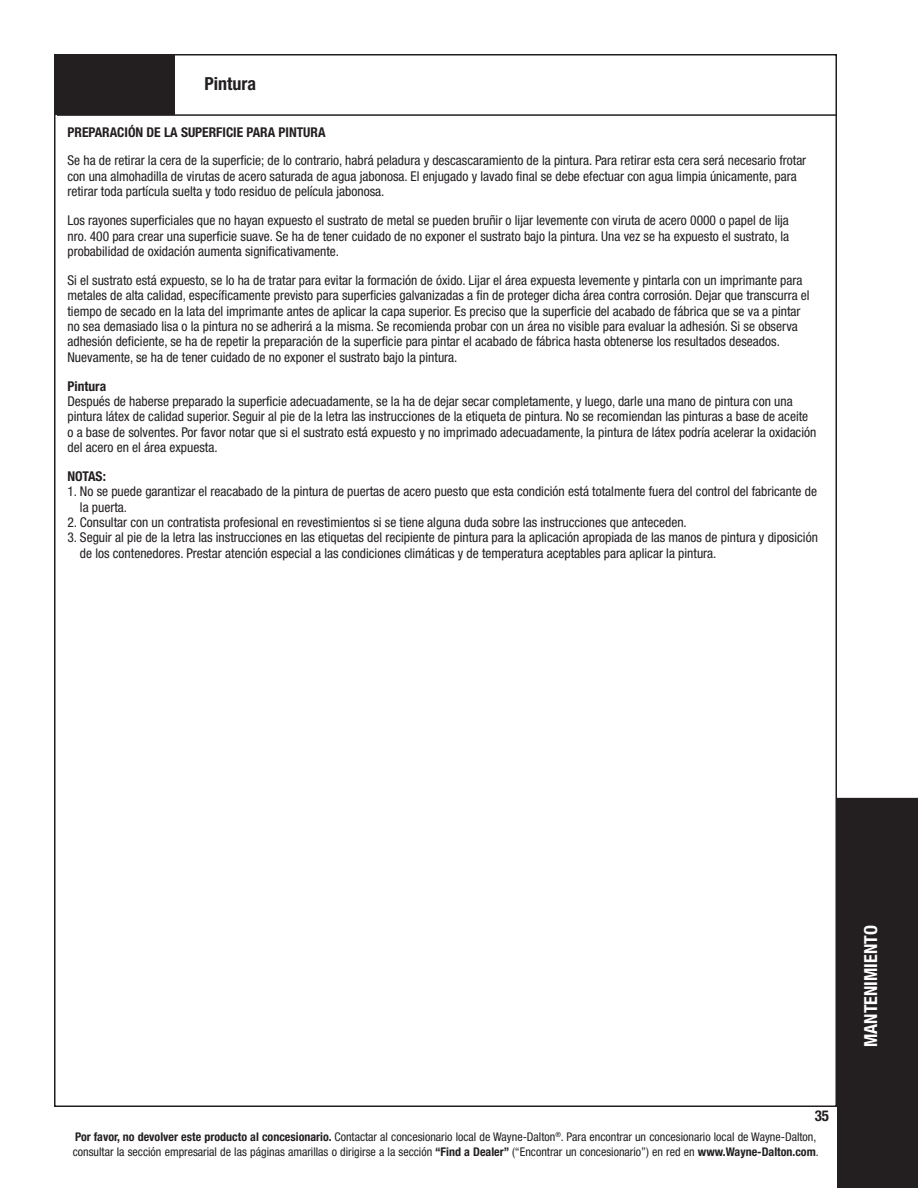
<style>
.page{position:relative;width:918px;height:1188px;background:#fff}
.page>*{position:absolute;margin:0;border:0;box-sizing:border-box;transform-origin:0 0}
.t1{font:700 condensed 18px "Helvetica Neue LT Std";color:#fff}
.t2{font:700 condensed 18px "Helvetica Neue LT Std";color:#231f20}
.t3{font:700 condensed 15px "Helvetica Neue LT Std";color:#231f20}
.t4{font:condensed 13.5px/15.5px "Helvetica Neue LT Std";color:#231f20}
.t5{font:700 condensed 13.5px "Helvetica Neue LT Std";color:#231f20}
.t6{font:condensed 12px/14.4px "Helvetica Neue LT Std";color:#231f20}
.s1{font-weight:700}
</style>
<div class="page">
<div style="left:55px;top:55px;width:119px;height:60px;background:#231f20"></div>
<hr style="left:57px;top:114px;width:779px;height:2px;background:#231f20">
<div style="left:838px;top:799px;width:79px;height:389px;background:#231f20"></div>
<div style="left:837px;top:798px;width:81px;height:390px;border:2px solid #231f20"></div>
<h1 class="t2" style="left:204px;top:73px;width:53px">Pintura</h1>
<p class="t5" style="left:68px;top:124px;width:260px">PREPARACIÓN DE LA SUPERFICIE PARA PINTURA</p>
<p class="t4" style="left:67px;top:153px;width:740px">Se ha de retirar la cera de la superficie; de lo contrario, habrá peladura y descascaramiento de la pintura. Para retirar esta cera será necesario frotar con una almohadilla de virutas de acero saturada de agua jabonosa. El enjugado y lavado final se debe efectuar con agua limpia únicamente, para retirar toda partícula suelta y todo residuo de película jabonosa.</p>
<p class="t4" style="left:67px;top:213px;width:723px;text-align:justify">Los rayones superficiales que no hayan expuesto el sustrato de metal se pueden bruñir o lijar levemente con viruta de acero 0000 o papel de lija nro. 400 para crear una superficie suave. Se ha de tener cuidado de no exponer el sustrato bajo la pintura. Una vez se ha expuesto el sustrato, la probabilidad de oxidación aumenta significativamente.</p>
<p class="t4" style="left:67px;top:272px;width:744px">Si el sustrato está expuesto, se lo ha de tratar para evitar la formación de óxido. Lijar el área expuesta levemente y pintarla con un imprimante para metales de alta calidad, específicamente previsto para superficies galvanizadas a fin de proteger dicha área contra corrosión. Dejar que transcurra el tiempo de secado en la lata del imprimante antes de aplicar la capa superior. Es preciso que la superficie del acabado de fábrica que se va a pintar no sea demasiado lisa o la pintura no se adherirá a la misma. Se recomienda probar con un área no visible para evaluar la adhesión. Si se observa adhesión deficiente, se ha de repetir la preparación de la superficie para pintar el acabado de fábrica hasta obtenerse los resultados deseados.<br>Nuevamente, se ha de tener cuidado de no exponer el sustrato bajo la pintura.</p>
<p class="t5" style="left:67px;top:378px;width:40px">Pintura</p>
<p class="t4" style="left:67px;top:393px;width:750px">Después de haberse preparado la superficie adecuadamente, se la ha de dejar secar completamente, y luego, darle una mano de pintura con una pintura látex de calidad superior. Seguir al pie de la letra las instrucciones de la etiqueta de pintura. No se recomiendan las pinturas a base de aceite o a base de solventes. Por favor notar que si el sustrato está expuesto y no imprimado adecuadamente, la pintura de látex podría acelerar la oxidación del acero en el área expuesta.</p>
<p class="t5" style="left:67px;top:468px;width:40px">NOTAS:</p>
<p class="t4" style="left:80px;top:484px;width:739px;text-indent:-12px">1. No se puede garantizar el reacabado de la pintura de puertas de acero puesto que esta condición está totalmente fuera del control del fabricante de la puerta.</p>
<p class="t4" style="left:67px;top:514px;width:621px">2. Consultar con un contratista profesional en revestimientos si se tiene alguna duda sobre las instrucciones que anteceden.</p>
<p class="t4" style="left:80px;top:530px;width:740px;text-indent:-12px">3. Seguir al pie de la letra las instrucciones en las etiquetas del recipiente de pintura para la aplicación apropiada de las manos de pintura y diposición de los contenedores. Prestar atención especial a las condiciones climáticas y de temperatura aceptables para aplicar la pintura.</p>
<p class="t3" style="left:815px;top:1106px;width:16px">35</p>
<p class="t6" style="left:73px;top:1130px;width:747px"><span class="s1">Por favor, no devolver este producto al concesionario.</span> Contactar al concesionario local de Wayne-Dalton<sup>®</sup>. Para encontrar un concesionario local de Wayne-Dalton, consultar la sección empresarial de las páginas amarillas o dirigirse a la sección <span class="s1">“Find a Dealer”</span> (“Encontrar un concesionario”) en red en <span class="s1">www.Wayne-Dalton.com</span>.</p>
<h1 class="t1" style="left:860px;top:1047px;width:123px;rotate:-90deg">MANTENIMIENTO</h1>
</div>
